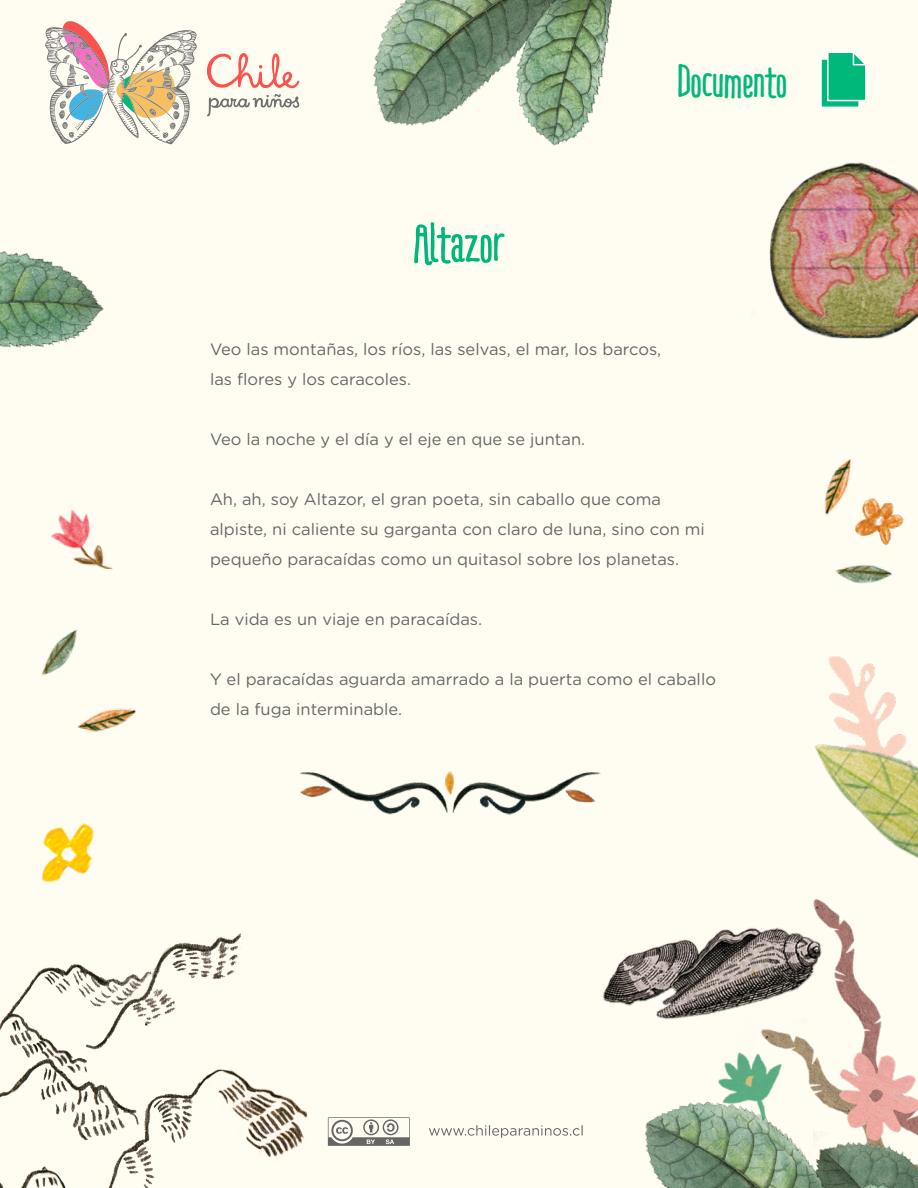
<style>
.page{position:relative;width:918px;height:1188px;background:#fffcf2}
.page>*{position:absolute;margin:0;border:0;box-sizing:border-box;transform-origin:0 0}
.t1{font:700 54px "Ridemy Bike Pro";color:#00b77b}
.t2{font:700 45px "Ridemy Bike Pro";color:#00b87a}
.t3{font:16.5px/30px "Gotham Rounded";color:#666}
</style>
<div class="page">
<div style="left:820px;top:58px;width:40px;height:50px;background:#00b87a;border:2px solid #fff"></div>
<svg style="left:826px;top:52px;width:40px;height:50px"></svg>
<svg style="left:45px;top:21px;width:255px;height:123px"></svg>
<svg style="left:429px;top:1125px;width:154px;height:13px"></svg>
<svg style="left:355px;top:1117px;width:55px;height:29px"></svg>
<img style="left:0;top:932px;width:355px;height:256px">
<img style="left:77px;top:708px;width:59px;height:24px">
<img style="left:41px;top:823px;width:53px;height:59px">
<img style="left:41px;top:630px;width:36px;height:46px">
<img style="left:835px;top:565px;width:58px;height:19px">
<img style="left:51px;top:509px;width:62px;height:61px">
<img style="left:825px;top:459px;width:79px;height:86px">
<img style="left:603px;top:927px;width:210px;height:92px">
<img style="left:829px;top:656px;width:46px;height:14px">
<img style="left:753px;top:1018px;width:60px;height:15px">
<img style="left:813px;top:956px;width:69px;height:77px">
<img style="left:373px;top:0;width:239px;height:146px">
<img style="left:761px;top:1033px;width:119px;height:12px">
<img style="left:794px;top:670px;width:124px;height:286px">
<img style="left:645px;top:1045px;width:273px;height:143px">
<img style="left:0;top:91px;width:109px;height:257px">
<img style="left:753px;top:162px;width:165px;height:177px">
<img style="left:299px;top:771px;width:302px;height:44px">
<h2 class="t2" style="left:677px;top:54px;width:112px">Documento</h2>
<h1 class="t1" style="left:414px;top:210px;width:92px">Altazor</h1>
<p class="t3" style="left:210px;top:334px;width:453px">Veo las montañas, los ríos, las selvas, el mar, los barcos, las flores y los caracoles.</p>
<p class="t3" style="left:210px;top:424px;width:377px">Veo la noche y el día y el eje en que se juntan.</p>
<p class="t3" style="left:210px;top:484px;width:496px">Ah, ah, soy Altazor, el gran poeta, sin caballo que coma alpiste, ni caliente su garganta con claro de luna, sino con mi pequeño paracaídas como un quitasol sobre los planetas.</p>
<p class="t3" style="left:210px;top:604px;width:274px">La vida es un viaje en paracaídas.</p>
<p class="t3" style="left:210px;top:664px;width:508px">Y el paracaídas aguarda amarrado a la puerta como el caballo de la fuga interminable.</p>
</div>
